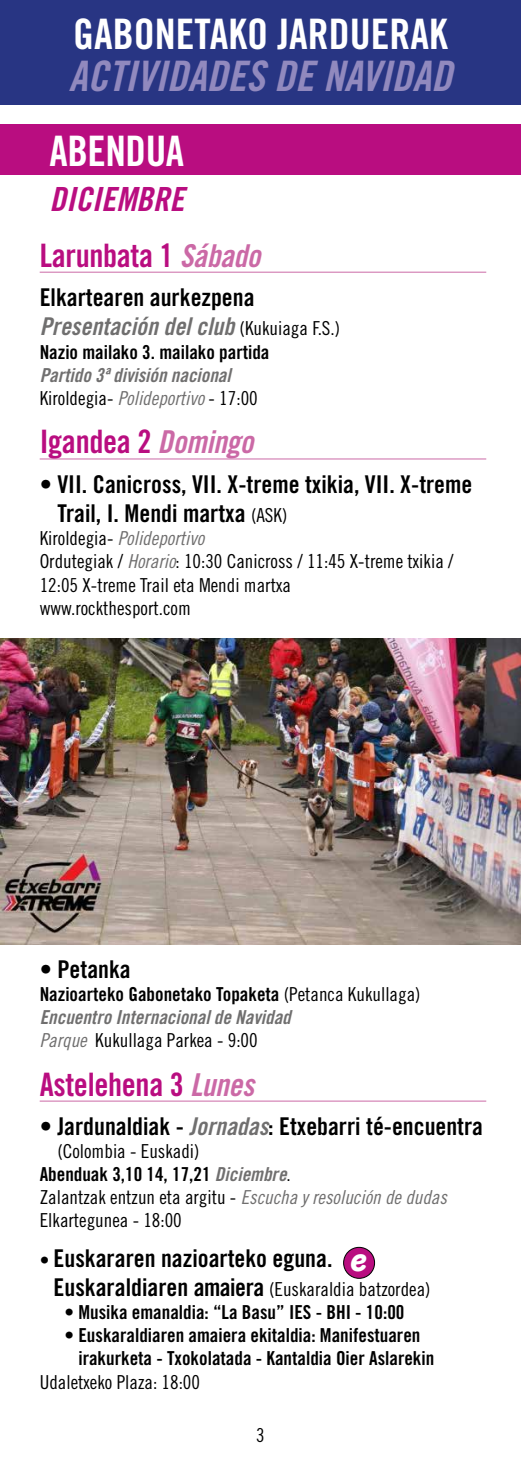
<style>
.page{position:relative;width:521px;height:1474px;background:#fff}
.page>*{position:absolute;margin:0;border:0;box-sizing:border-box;transform-origin:0 0}
.t1{font:42px "Trade Gothic Bold Cond Twenty";color:#fff}
.t2{font:42px "Trade Gothic Bold Cond Twenty Obl";color:#9189be}
.t3{font:33.25px "Trade Gothic Bold Cond Twenty Obl";color:#b90d80}
.t4{font:italic 700 32.73px "Am Typewriter ITC";color:#fff}
.t5{font:32.38px "Trade Gothic Bold Cond Twenty";letter-spacing:-.01em;color:#b90d80}
.t6{font:24.5px/29.4px "Trade Gothic Bold Cond Twenty";color:#000}
.t7{font:24.5px "Trade Gothic Bold Cond Twenty Obl";color:#706f6f}
.t8{font:19.25px/23.1px "Trade Gothic Cond Eighteen";color:#000}
.t9{font:19.25px/23.1px "Trade Gothic Bold Cond Twenty";color:#000}
.t10{font:19.25px "Trade Gothic Bold Cond Twenty Obl";color:#706f6f}
.t11{font:19.25px "Trade Gothic Cond Eighteen Obl";color:#706f6f}
.s1{font-family:"Trade Gothic Bold Cond Twenty Obl";font-size:31.5px;color:#cb69a6}
.s2{font-family:"Trade Gothic Cond Eighteen";font-size:19.25px;color:#000}
.s3{font-family:"Trade Gothic Cond Eighteen Obl";color:#706f6f}
.s4{font-family:"Trade Gothic Cond Eighteen";font-size:19.25px}
.s5{font-family:"Trade Gothic Cond Eighteen";color:#000}
.s6{font-family:"Trade Gothic Cond Eighteen"}
.s7{font-family:"Trade Gothic Bold Cond Twenty Obl";color:#706f6f}
.s8{font-family:"Trade Gothic Bold Cond Twenty";font-size:24.5px}
</style>
<div class="page">
<hr style="left:40px;top:272px;width:446px;height:1px;background:#cb69a6">
<hr style="left:40px;top:458px;width:446px;height:1px;background:#cb69a6">
<hr style="left:40px;top:1100px;width:446px;height:1px;background:#cb69a6">
<div style="left:0;top:124px;width:521px;height:51px;background:#b90d80"></div>
<div style="left:0;top:0;width:521px;height:104px;background:#283583"></div>
<div style="left:344px;top:1247px;width:30px;height:31px;background:#b90d80;border-radius:50%"></div>
<div style="left:343px;top:1246px;width:32px;height:32px;border:1px solid #000;border-radius:50%"></div>
<img style="left:0;top:639px;width:521px;height:305px">
<h1 class="t1" style="left:73px;top:9px;width:376px">GABONETAKO JARDUERAK</h1>
<h1 class="t2" style="left:69px;top:51px;width:385px">ACTIVIDADES DE NAVIDAD</h1>
<h1 class="t1" style="left:49px;top:126px;width:136px">ABENDUA</h1>
<h2 class="t3" style="left:49px;top:179px;width:136px">DICIEMBRE</h2>
<h3 class="t5" style="left:40px;top:235px;width:222px">Larunbata 1 <span class="s1">Sábado</span></h3>
<p class="t6" style="left:40px;top:282px;width:216px">Elkartearen aurkezpena</p>
<p class="t7" style="left:40px;top:312px;width:302px">Presentación del club <span class="s2">(Kukuiaga F.S.)</span></p>
<p class="t9" style="left:40px;top:340px;width:231px">Nazio mailako 3. mailako partida</p>
<p class="t10" style="left:40px;top:363px;width:193px">Partido 3ª división nacional</p>
<p class="t8" style="left:40px;top:386px;width:220px">Kiroldegia- <span class="s3">Polideportivo</span> - 17:00</p>
<h3 class="t5" style="left:40px;top:422px;width:215px">Igandea 2 <span class="s1">Domingo</span></h3>
<p class="t6" style="left:57px;top:469px;width:416px;text-indent:-18px">• VII. Canicross, VII. X-treme txikia, VII. X-treme<br>Trail, I. Mendi martxa <span class="s4">(ASK)</span></p>
<p class="t11" style="left:40px;top:527px;width:166px"><span class="s5">Kiroldegia-</span> Polideportivo</p>
<p class="t8" style="left:40px;top:550px;width:415px">Ordutegiak / <span class="s3">Horario</span>: 10:30 Canicross / 11:45 X-treme txikia /<br>12:05 X-treme Trail eta Mendi martxa<br>www.rockthesport.com</p>
<p class="t6" style="left:40px;top:953px;width:93px">• Petanka</p>
<p class="t9" style="left:40px;top:982px;width:382px">Nazioarteko Gabonetako Topaketa <span class="s6">(Petanca Kukullaga)</span></p>
<p class="t10" style="left:40px;top:1005px;width:253px">Encuentro Internacional de Navidad</p>
<p class="t8" style="left:40px;top:1028px;width:220px"><span class="s3">Parque</span> Kukullaga Parkea - 9:00</p>
<h3 class="t5" style="left:40px;top:1064px;width:216px">Astelehena 3 <span class="s1">Lunes</span></h3>
<p class="t6" style="left:40px;top:1111px;width:445px">• Jardunaldiak - <span class="s7">Jornadas</span>: Etxebarri té-encuentra</p>
<p class="t8" style="left:57px;top:1139px;width:144px">(Colombia - Euskadi)</p>
<p class="t9" style="left:40px;top:1162px;width:253px">Abenduak 3,10 14, 17,21 <span class="s7">Diciembre</span><span class="s6">.</span></p>
<p class="t8" style="left:40px;top:1185px;width:409px">Zalantzak entzun eta argitu - <span class="s3">Escucha y resolución de dudas<br></span>Elkartegunea - 18:00</p>
<p class="t6" style="left:40px;top:1242px;width:294px"><span class="s4">•</span> Euskararen nazioarteko eguna.</p>
<p class="t8" style="left:54px;top:1277px;width:378px"><span class="s8">Euskaraldiaren amaiera</span> (Euskaraldia batzordea)</p>
<p class="t9" style="left:64px;top:1300px;width:341px">• Musika emanaldia: “La Basu” IES - BHI - 10:00</p>
<p class="t9" style="left:78px;top:1323px;width:357px;text-indent:-14px">• Euskaraldiaren amaiera ekitaldia: Manifestuaren irakurketa - Txokolatada - Kantaldia Oier Aslarekin</p>
<p class="t8" style="left:40px;top:1369px;width:162px">Udaletxeko Plaza: 18:00</p>
<h3 class="t4" style="left:350px;top:1239px;width:18px">e</h3>
<p class="t8" style="left:256px;top:1423px;width:10px">3</p>
</div>
